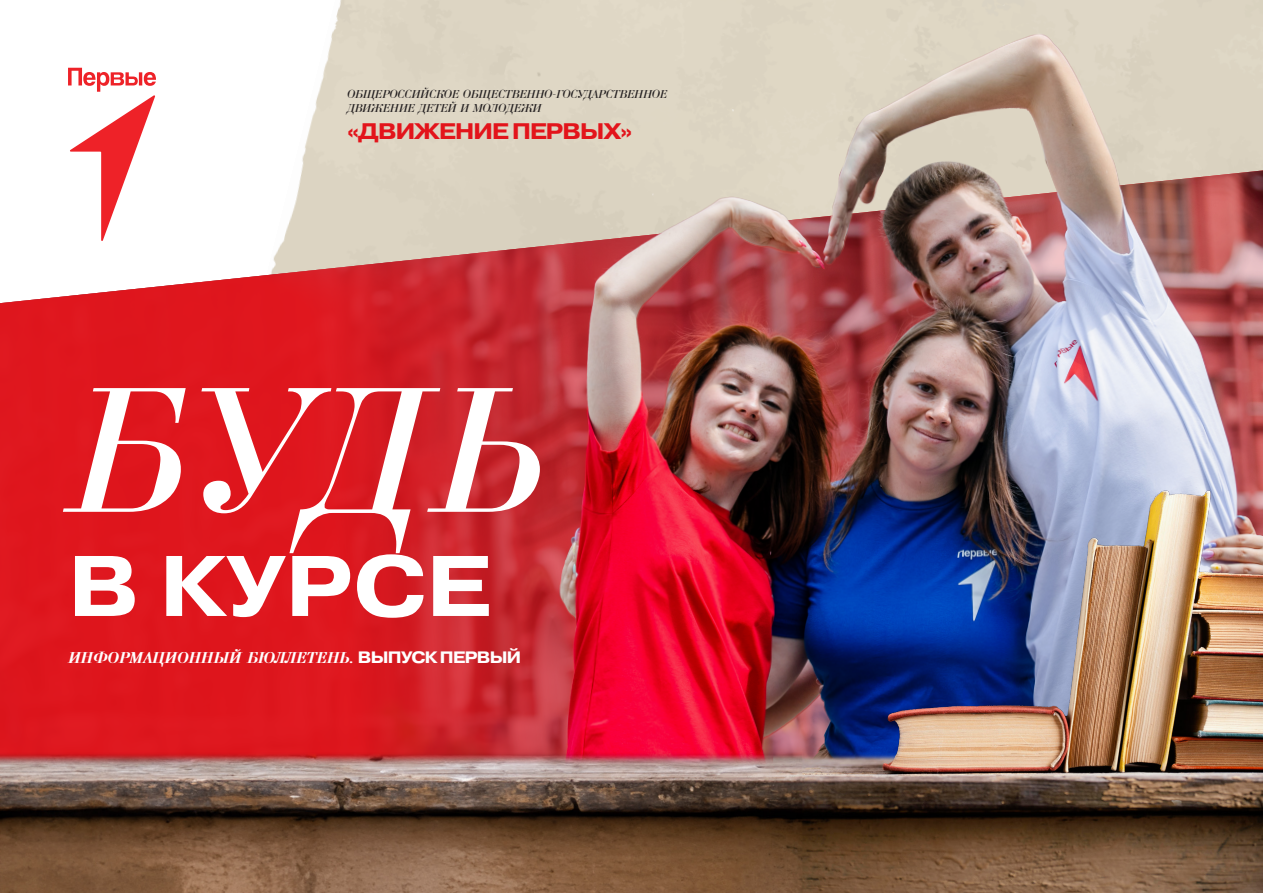
<style>
.page{position:relative;width:1263px;height:893px;background:#fff}
.page>*{position:absolute;margin:0;border:0;box-sizing:border-box;transform-origin:0 0}
.t1{font:italic 187.2px "Bodoni";color:#fff}
.t2{font:700 85.65px "Pragmatica Extended";letter-spacing:.01em;color:#fff}
.t3{font:700 22.5px "Pragmatica Extended";letter-spacing:-.04em;color:#e3141b}
.t4{font:italic 700 16.5px "Bodoni";letter-spacing:-.05em;color:#fff}
.t5{font:italic 12.3px/14.9px "Bodoni";letter-spacing:-.05em;color:#231f20}
.s1{font-family:"Pragmatica Extended";font-style:normal}
</style>
<div class="page">
<img style="left:302px;top:0;width:358px;height:158px">
<svg style="left:0;top:181px;width:440px;height:299px;fill:#df1920"></svg>
<img style="left:440px;top:6px;width:823px;height:474px">
<img style="left:0;top:480px;width:1263px;height:413px">
<svg style="left:68px;top:68px;width:88px;height:173px"></svg>
<p class="t5" style="left:347px;top:86px;width:322px">ОБЩЕРОССИЙСКОЕ ОБЩЕСТВЕННО-ГОСУДАРСТВЕННОЕ<br>ДВИЖЕНИЕ ДЕТЕЙ И МОЛОДЕЖИ</p>
<p class="t3" style="left:347px;top:117px;width:287px">«ДВИЖЕНИЕ ПЕРВЫХ»</p>
<p class="t1" style="left:68px;top:351px;width:478px">БУДЬ</p>
<p class="t2" style="left:69px;top:530px;width:424px">В КУРСЕ</p>
<p class="t4" style="left:68px;top:649px;width:455px">ИНФОРМАЦИОННЫЙ БЮЛЛЕТЕНЬ. <span class="s1">ВЫПУСК ПЕРВЫЙ</span></p>
</div>
